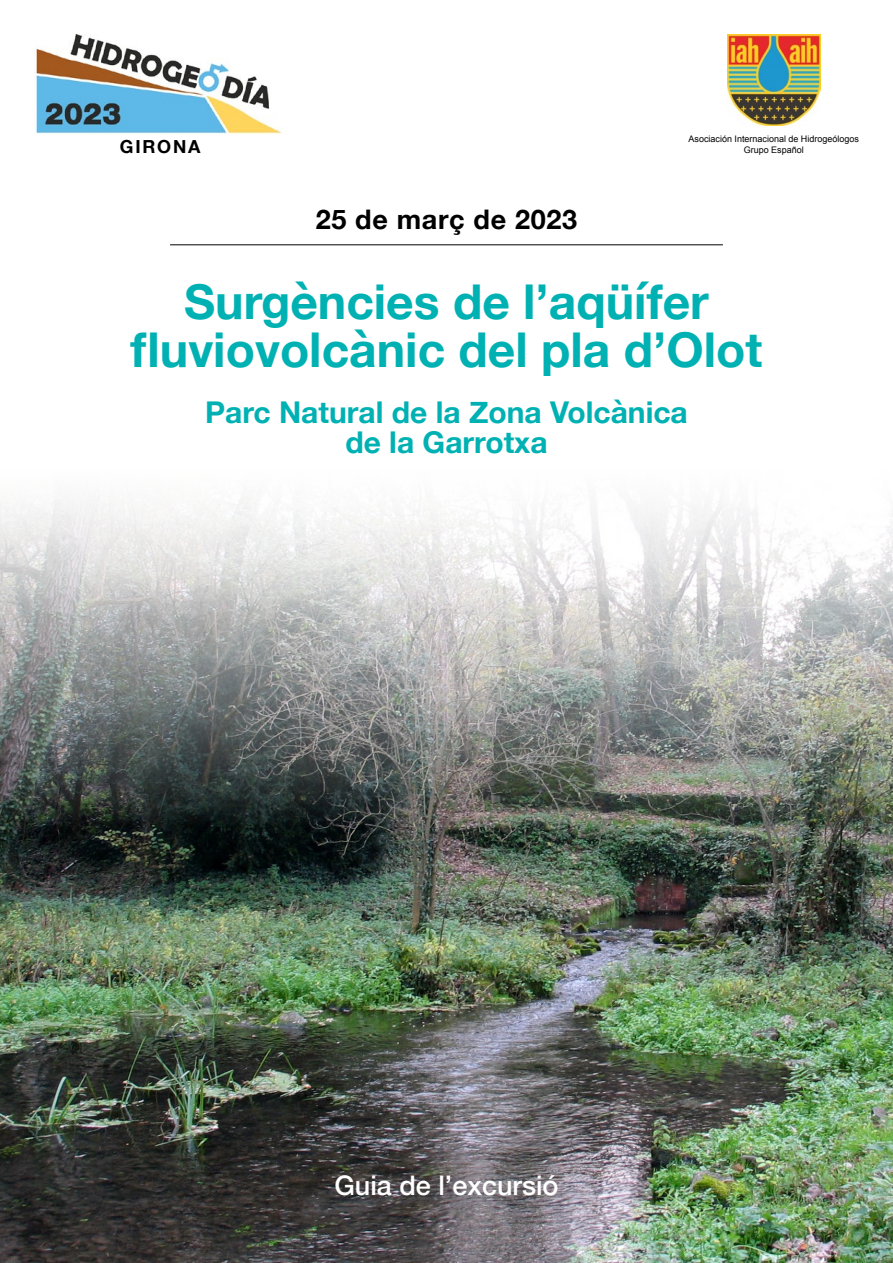
<style>
.page{position:relative;width:893px;height:1263px;background:#fff}
.page>*{position:absolute;margin:0;border:0;box-sizing:border-box;transform-origin:0 0}
.t1{font:700 48px/48px "Helvetica Neue";color:#00b1b3;text-align:center}
.t2{font:700 30px/30px "Helvetica Neue";color:#00b1b3;text-align:center}
.t3{font:500 27px "Helvetica Neue";color:#fff}
.t4{font:700 27px "Helvetica Neue";letter-spacing:.025em;color:#000}
.t5{font:700 18px "Helvetica Neue";letter-spacing:.1em;color:#000}
.t6{font:9px/10.8px "Arial";color:#000;text-align:center}
</style>
<div class="page">
<img style="left:0;top:499px;width:893px;height:764px">
<img style="left:36px;top:34px;width:246px;height:100px">
<img style="left:727px;top:34px;width:93px;height:91px">
<hr style="left:170px;top:244px;width:553px;height:1px;background:#000">
<h3 class="t5" style="left:120px;top:132px;width:82px">GIRONA</h3>
<p class="t6" style="left:689px;top:133px;width:172px">Asociación Internacional de Hidrogeólogos<br>Grupo Español</p>
<h3 class="t4" style="left:316px;top:198px;width:263px">25 de març de 2023</h3>
<h1 class="t1" style="left:131px;top:279px;width:633px">Surgències de l’aqüífer fluviovolcànic del pla d’Olot</h1>
<h2 class="t2" style="left:205px;top:398px;width:484px">Parc Natural de la Zona Volcànica de la Garrotxa</h2>
<h3 class="t3" style="left:334px;top:1163px;width:226px">Guia de l’excursió</h3>
</div>
